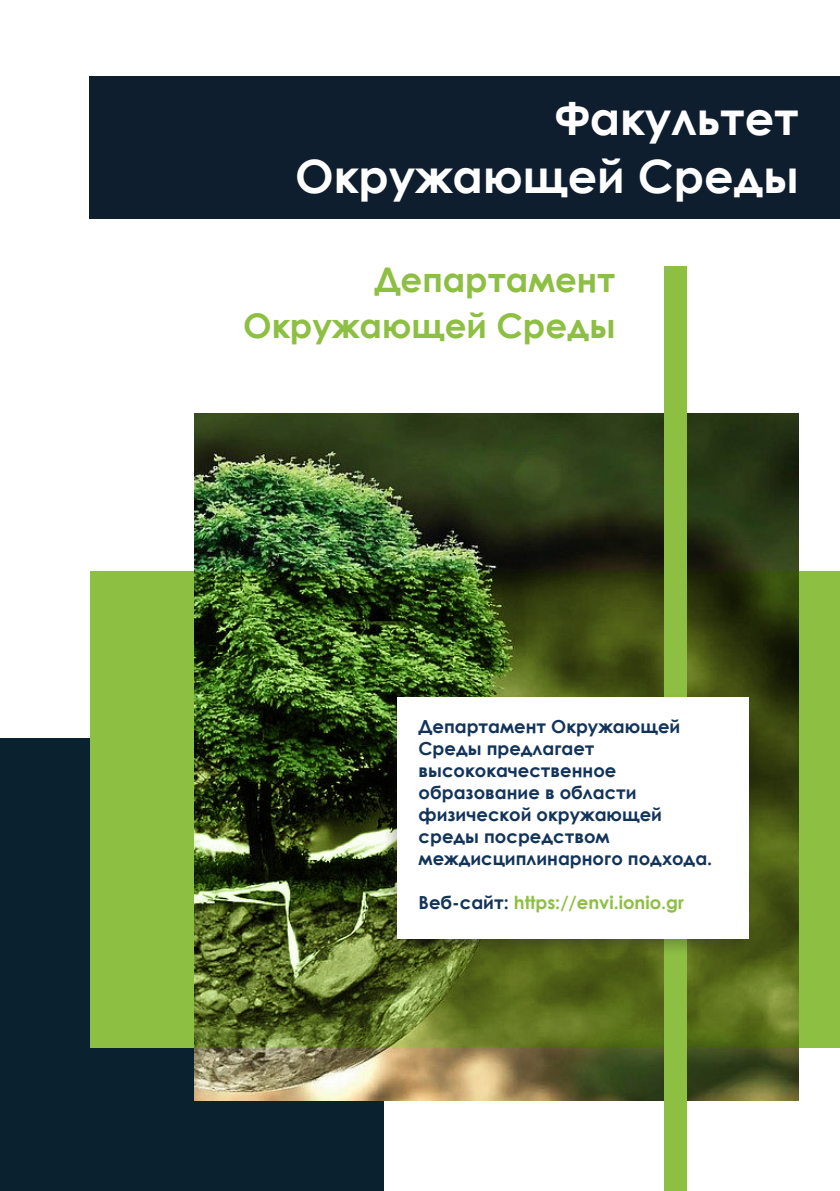
<style>
.page{position:relative;width:840px;height:1191px;background:#fff}
.page>*{position:absolute;margin:0;border:0;box-sizing:border-box;transform-origin:0 0}
.dpt_title{font:700 46px/58px "Century Gothic";color:#fff;text-align:right}
.dpt_title-2{font:700 34px/46px "Century Gothic";color:#8dbf42;text-align:right}
.t1{font:700 18px/22px "Century Gothic";color:#12335a}
.t2{font:700 18px "Century Gothic";color:#8dbf42}
.s1{color:#12335a}
</style>
<div class="page">
<div style="left:0;top:738px;width:383px;height:453px;background:#0a2130"></div>
<div style="left:91px;top:571px;width:748px;height:476px;background:#8dbf42"></div>
<img style="left:194px;top:413px;width:604px;height:687px">
<svg style="left:194px;top:571px;width:605px;height:476px;background:#44581d"></svg>
<div style="left:663px;top:266px;width:23px;height:925px;background:#8dbf42"></div>
<div style="left:90px;top:76px;width:749px;height:143px;background:#0e1e2f"></div>
<div style="left:381px;top:693px;width:374px;height:263px;background:#231f20;opacity:.26"></div>
<div style="left:397px;top:697px;width:351px;height:241px;background:#fff"></div>
<p class="dpt_title" style="left:295px;top:87px;width:505px">Факультет<br>Окружающей Среды</p>
<p class="dpt_title-2" style="left:243px;top:255px;width:374px">Департамент<br>Окружающей Среды</p>
<p class="t1" style="left:418px;top:714px;width:295px">Департамент Окружающей<br>Среды предлагает высококачественное образование в области физической окружающей среды посредством междисциплинарного подхода.</p>
<p class="t2" style="left:418px;top:889px;width:267px"><span class="s1">Веб-сайт:</span> https://envi.ionio.gr</p>
</div>
